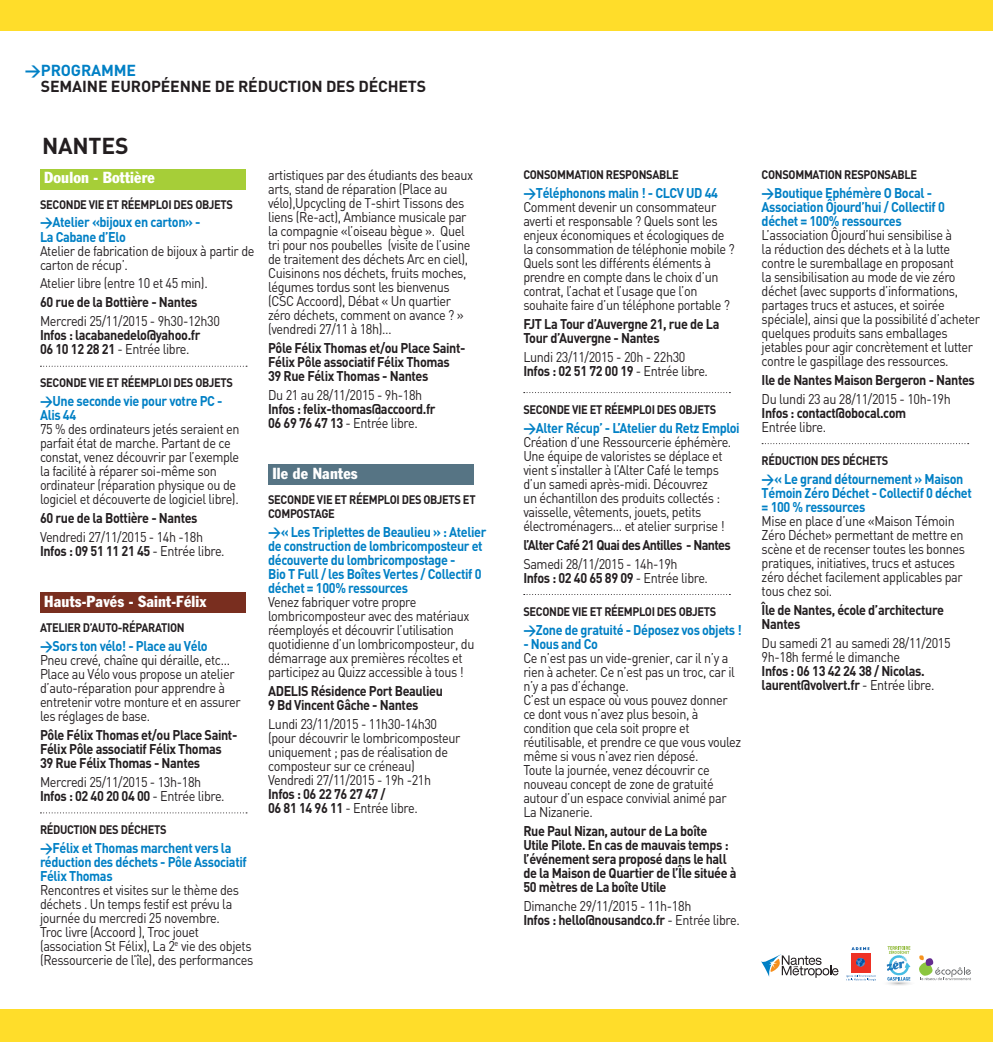
<style>
.page{position:relative;width:993px;height:1042px;background:#fff}
.page>*{position:absolute;margin:0;border:0;box-sizing:border-box;transform-origin:0 0}
.t1{font:700 22.75px "DIN";letter-spacing:-.01em;color:#231e20}
.t2{font:condensed 15.75px "Franklin Gothic";letter-spacing:.01em;color:#fff}
.t3{font:700 15.75px/15.8px "DIN";letter-spacing:-.01em;color:#231e20}
.t4{font:14px/14px "DIN";letter-spacing:-.03em;color:#231e20;scale:.9 1}
.t5{font:700 14px/14px "DIN";letter-spacing:-.03em;color:#231e20;scale:.9 1}
.t6{font:700 14px "DIN";letter-spacing:-.05em;color:#231e20;scale:.9 1}
.t7{font:700 14px "DIN";letter-spacing:-.03em;color:#0080c5;scale:.9 1}
.t8{font:700 12.25px/14px "DIN";letter-spacing:-.03em;color:#231e20;scale:.9 1}
.s1{color:#0080c5}
.s2{font-weight:700;color:#0080c5}
.s3{font-weight:700}
.s4{font-weight:400}
</style>
<div class="page">
<div style="left:0;top:0;width:992px;height:1042px;background:#ffdd2a"></div>
<div style="left:0;top:31px;width:992px;height:977px;background:#fff"></div>
<div style="left:850px;top:953px;width:19px;height:19px;background:#ee3124"></div>
<svg style="left:856px;top:958px;width:8px;height:9px"></svg>
<svg style="left:851px;top:947px;width:18px;height:3px"></svg>
<svg style="left:846px;top:975px;width:29px;height:6px"></svg>
<svg style="left:886px;top:946px;width:84px;height:39px"></svg>
<svg style="left:761px;top:954px;width:77px;height:24px"></svg>
<svg style="left:523px;top:392px;width:207px;height:1px"></svg>
<svg style="left:523px;top:594px;width:207px;height:1px"></svg>
<svg style="left:761px;top:443px;width:207px;height:1px"></svg>
<div style="left:40px;top:169px;width:205px;height:21px;background:#a6ce38"></div>
<svg style="left:40px;top:366px;width:207px;height:1px"></svg>
<div style="left:40px;top:592px;width:205px;height:21px;background:#792e1f"></div>
<svg style="left:40px;top:812px;width:207px;height:1px"></svg>
<div style="left:268px;top:464px;width:205px;height:21px;background:#567484"></div>
<p class="t3" style="left:41px;top:62px;width:386px;text-indent:-16px"><span class="s1">&gt;PROGRAMME<br></span>SEMAINE EUROPÉENNE DE RÉDUCTION DES DÉCHETS</p>
<p class="t1" style="left:42px;top:131px;width:88px">NANTES</p>
<p class="t2" style="left:44px;top:168px;width:112px">Doulon - Bottière</p>
<p class="t8" style="left:40px;top:197px;width:216px">SECONDE VIE ET RÉEMPLOI DES OBJETS</p>
<p class="t4" style="left:40px;top:215px;width:240px"><span class="s2">&gt;Atelier «bijoux en carton» -<br>La Cabane d’Elo<br></span>Atelier de fabrication de bijoux à partir de carton de récup’.</p>
<p class="t4" style="left:40px;top:276px;width:188px">Atelier libre (entre 10 et 45 min).</p>
<p class="t5" style="left:40px;top:295px;width:176px">60 rue de la Bottière - Nantes</p>
<p class="t4" style="left:40px;top:314px;width:201px">Mercredi 25/11/2015 - 9h30-12h30<br><span class="s3">Infos : lacabanedelo@yahoo.fr<br>06 10 12 28 21</span> - Entrée libre.</p>
<p class="t8" style="left:40px;top:375px;width:216px">SECONDE VIE ET RÉEMPLOI DES OBJETS</p>
<p class="t4" style="left:40px;top:394px;width:223px"><span class="s2">&gt;Une seconde vie pour votre PC - Alis 44<br></span>75 % des ordinateurs jetés seraient en parfait état de marche. Partant de ce constat, venez découvrir par l’exemple la facilité à réparer soi-même son ordinateur (réparation physique ou de logiciel et découverte de logiciel libre).</p>
<p class="t5" style="left:40px;top:511px;width:176px">60 rue de la Bottière - Nantes</p>
<p class="t4" style="left:40px;top:530px;width:207px">Vendredi 27/11/2015 - 14h -18h<br><span class="s3">Infos : 09 51 11 21 45</span> - Entrée libre.</p>
<p class="t2" style="left:44px;top:592px;width:164px">Hauts-Pavés - Saint-Félix</p>
<p class="t8" style="left:40px;top:620px;width:162px">ATELIER D’AUTO-RÉPARATION</p>
<p class="t4" style="left:40px;top:639px;width:224px"><span class="s2">&gt;Sors ton vélo! - Place au Vélo<br></span>Pneu crevé, chaîne qui déraille, etc...<br>Place au Vélo vous propose un atelier d’auto-réparation pour apprendre à entretenir votre monture et en assurer les réglages de base.</p>
<p class="t5" style="left:40px;top:727px;width:221px">Pôle Félix Thomas et/ou Place Saint-<br>Félix Pôle associatif Félix Thomas<br>39 Rue Félix Thomas - Nantes</p>
<p class="t4" style="left:40px;top:775px;width:207px">Mercredi 25/11/2015 - 13h-18h<br><span class="s3">Infos : 02 40 20 04 00</span> - Entrée libre.</p>
<p class="t8" style="left:40px;top:822px;width:142px">RÉDUCTION DES DÉCHETS</p>
<p class="t4" style="left:40px;top:840px;width:238px"><span class="s2">&gt;Félix et Thomas marchent vers la réduction des déchets - Pôle Associatif Félix Thomas<br></span>Rencontres et visites sur le thème des déchets . Un temps festif est prévu la journée du mercredi 25 novembre.<br>Troc livre (Accoord ), Troc jouet (association St Félix), La 2<sup>e</sup> vie des objets (Ressourcerie de l’île), des performances</p>
<p class="t4" style="left:268px;top:168px;width:229px">artistiques par des étudiants des beaux arts, stand de réparation (Place au vélo),Upcycling de T-shirt Tissons des liens (Re-act), Ambiance musicale par la compagnie «l’oiseau bègue ». Quel tri pour nos poubelles (visite de l’usine de traitement des déchets Arc en ciel), Cuisinons nos déchets, fruits moches, légumes tordus sont les bienvenus (CSC Accoord), Débat « Un quartier zéro déchets, comment on avance ? » (vendredi 27/11 à 18h)…</p>
<p class="t5" style="left:268px;top:340px;width:221px">Pôle Félix Thomas et/ou Place Saint-<br>Félix Pôle associatif Félix Thomas<br>39 Rue Félix Thomas - Nantes</p>
<p class="t5" style="left:268px;top:387px;width:188px"><span class="s4">Du 21 au 28/11/2015 - 9h-18h<br></span>Infos : felix-thomas@accoord.fr<br>06 69 76 47 13 <span class="s4">- Entrée libre.</span></p>
<p class="t2" style="left:272px;top:464px;width:87px">Ile de Nantes</p>
<p class="t8" style="left:268px;top:492px;width:232px">SECONDE VIE ET RÉEMPLOI DES OBJETS ET<br>COMPOSTAGE</p>
<p class="t4" style="left:268px;top:524px;width:244px"><span class="s2">&gt;« Les Triplettes de Beaulieu » : Atelier de construction de lombricomposteur et découverte du lombricompostage -<br>Bio T Full / les Boîtes Vertes / Collectif 0 déchet = 100% ressources<br></span>Venez fabriquer votre propre lombricomposteur avec des matériaux réemployés et découvrir l’utilisation quotidienne d’un lombricomposteur, du démarrage aux premières récoltes et participez au Quizz accessible à tous !</p>
<p class="t5" style="left:268px;top:683px;width:196px">ADELIS Résidence Port Beaulieu<br>9 Bd Vincent Gâche - Nantes</p>
<p class="t4" style="left:268px;top:716px;width:215px">Lundi 23/11/2015 - 11h30-14h30 (pour découvrir le lombricomposteur uniquement ; pas de réalisation de composteur sur ce créneau)<br>Vendredi 27/11/2015 - 19h -21h<br><span class="s3">Infos : 06 22 76 27 47 /<br>06 81 14 96 11</span> - Entrée libre.</p>
<p class="t8" style="left:523px;top:167px;width:174px">CONSOMMATION RESPONSABLE</p>
<p class="t4" style="left:523px;top:185px;width:236px"><span class="s2">&gt;Téléphonons malin ! - CLCV UD 44<br></span>Comment devenir un consommateur averti et responsable ? Quels sont les enjeux économiques et écologiques de la consommation de téléphonie mobile ?<br>Quels sont les différents éléments à prendre en compte dans le choix d’un contrat, l’achat et l’usage que l’on souhaite faire d’un téléphone portable ?</p>
<p class="t5" style="left:523px;top:316px;width:219px">FJT La Tour d’Auvergne 21, rue de La<br>Tour d’Auvergne - Nantes</p>
<p class="t4" style="left:523px;top:349px;width:207px">Lundi 23/11/2015 - 20h - 22h30<br><span class="s3">Infos : 02 51 72 00 19</span> - Entrée libre.</p>
<p class="t8" style="left:523px;top:402px;width:216px">SECONDE VIE ET RÉEMPLOI DES OBJETS</p>
<p class="t4" style="left:523px;top:420px;width:242px"><span class="s2">&gt;Alter Récup’ - L’Atelier du Retz Emploi </span>Création d’une Ressourcerie éphémère.<br>Une équipe de valoristes se déplace et vient s’installer à l’Alter Café le temps d’un samedi après-midi. Découvrez<br>un échantillon des produits collectés : vaisselle, vêtements, jouets, petits électroménagers... et atelier surprise !</p>
<p class="t6" style="left:523px;top:535px;width:232px">l’Alter Café 21 Quai des Antilles - Nantes</p>
<p class="t4" style="left:523px;top:556px;width:207px">Samedi 28/11/2015 - 14h-19h<br><span class="s3">Infos : 02 40 65 89 09</span> - Entrée libre.</p>
<p class="t8" style="left:523px;top:604px;width:216px">SECONDE VIE ET RÉEMPLOI DES OBJETS</p>
<p class="t7" style="left:523px;top:620px;width:244px">&gt;Zone de gratuité - Déposez vos objets !</p>
<p class="t4" style="left:523px;top:636px;width:243px"><span class="s2">- Nous and Co<br></span>Ce n’est pas un vide-grenier, car il n’y a rien à acheter. Ce n’est pas un troc, car il n’y a pas d’échange.<br>C’est un espace où vous pouvez donner ce dont vous n’avez plus besoin, à condition que cela soit propre et réutilisable, et prendre ce que vous voulez même si vous n’avez rien déposé.<br>Toute la journée, venez découvrir ce nouveau concept de zone de gratuité autour d’un espace convivial animé par<br>La Nizanerie.</p>
<p class="t5" style="left:523px;top:823px;width:238px">Rue Paul Nizan, autour de La boîte<br>Utile Pilote. En cas de mauvais temps : l’événement sera proposé dans le hall de la Maison de Quartier de l’Île située à 50 mètres de La boîte Utile</p>
<p class="t4" style="left:523px;top:898px;width:242px">Dimanche 29/11/2015 - 11h-18h<br><span class="s3">Infos : hello@nousandco.fr</span> - Entrée libre.</p>
<p class="t8" style="left:761px;top:167px;width:174px">CONSOMMATION RESPONSABLE</p>
<p class="t4" style="left:761px;top:185px;width:244px"><span class="s2">&gt;Boutique Ephémère O Bocal - Association Ôjourd’hui / Collectif 0 déchet = 100% ressources<br></span>L’association Ôjourd’hui sensibilise à<br>la réduction des déchets et à la lutte contre le suremballage en proposant<br>la sensibilisation au mode de vie zéro déchet (avec supports d’informations, partages trucs et astuces, et soirée spéciale), ainsi que la possibilité d’acheter quelques produits sans emballages jetables pour agir concrètement et lutter contre le gaspillage des ressources.</p>
<p class="t5" style="left:761px;top:372px;width:238px">Ile de Nantes Maison Bergeron - Nantes</p>
<p class="t4" style="left:761px;top:391px;width:212px">Du lundi 23 au 28/11/2015 - 10h-19h<br><span class="s3">Infos : contact@obocal.com<br></span>Entrée libre.</p>
<p class="t8" style="left:761px;top:453px;width:142px">RÉDUCTION DES DÉCHETS</p>
<p class="t4" style="left:761px;top:471px;width:235px"><span class="s2">&gt;« Le grand détournement » Maison<br>Témoin Zéro Déchet - Collectif 0 déchet = 100 % ressources<br></span>Mise en place d’une «Maison Témoin<br>Zéro Déchet» permettant de mettre en scène et de recenser toutes les bonnes pratiques, initiatives, trucs et astuces zéro déchet facilement applicables par tous chez soi.</p>
<p class="t5" style="left:761px;top:602px;width:204px">Île de Nantes, école d’architecture<br>Nantes</p>
<p class="t4" style="left:761px;top:635px;width:211px">Du samedi 21 au samedi 28/11/2015<br>9h-18h fermé le dimanche<br><span class="s3">Infos : 06 13 42 24 38 / Nicolas. laurent@volvert.fr</span> - Entrée libre.</p>
</div>
